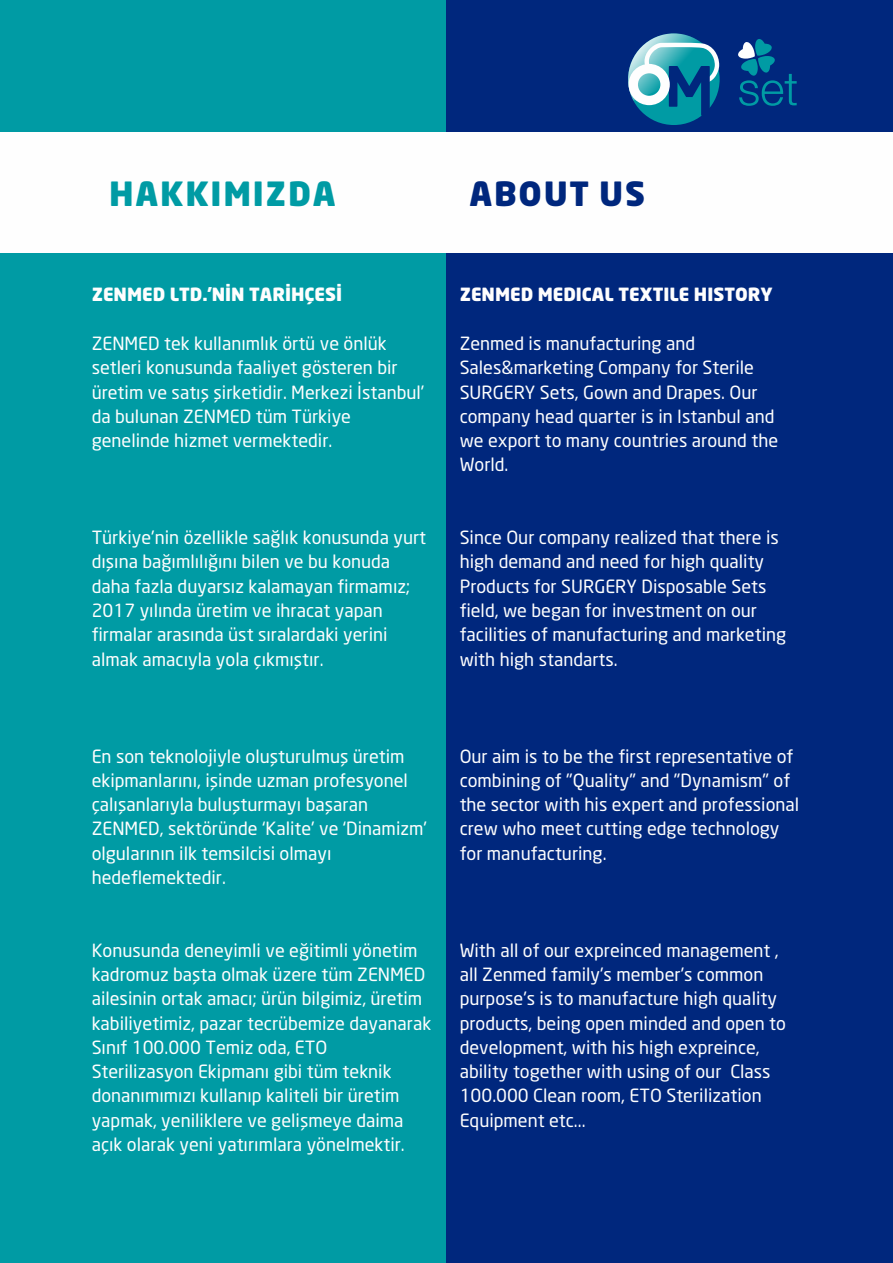
<style>
.page{position:relative;width:893px;height:1263px;background:#fff}
.page>*{position:absolute;margin:0;border:0;box-sizing:border-box;transform-origin:0 0}
.t1{font:33px "Neo Sans Black TR";letter-spacing:.055em;color:#009ba4}
.t2{font:33px "Neo Sans Black TR";letter-spacing:.055em;color:#00277d}
.t3{font:18px/24.3px "Neo Sans TR";color:#fefefe}
.t4{font:18px "Neo Sans Black TR";color:#fefefe}
</style>
<div class="page">
<div style="left:0;top:0;width:446px;height:1263px;background:#009ba4"></div>
<div style="left:446px;top:0;width:447px;height:1263px;background:#00277d"></div>
<div style="left:0;top:133px;width:893px;height:120px;background:#fefefe"></div>
<svg style="left:738px;top:39px;width:59px;height:67px"></svg>
<div style="left:628px;top:33px;width:92px;height:92px;background:#009ba4;border-radius:50%"></div>
<svg style="left:628px;top:33px;width:92px;height:83px"></svg>
<h1 class="t1" style="left:109px;top:181px;width:228px">HAKKIMIZDA</h1>
<p class="t4" style="left:92px;top:287px;width:252px">ZENMED LTD.'NİN TARİHÇESİ</p>
<p class="t3" style="left:92px;top:333px;width:334px">ZENMED tek kullanımlık örtü ve önlük setleri konusunda faaliyet gösteren bir üretim ve satış şirketidir. Merkezi İstanbul' da bulunan ZENMED tüm Türkiye genelinde hizmet vermektedir.</p>
<p class="t3" style="left:92px;top:527px;width:336px">Türkiye'nin özellikle sağlık konusunda yurt dışına bağımlılığını bilen ve bu konuda daha fazla duyarsız kalamayan firmamız; 2017 yılında üretim ve ihracat yapan firmalar arasında üst sıralardaki yerini almak amacıyla yola çıkmıştır.</p>
<h1 class="t2" style="left:470px;top:181px;width:177px">ABOUT US</h1>
<p class="t4" style="left:460px;top:288px;width:315px">ZENMED MEDICAL TEXTILE HISTORY</p>
<p class="t3" style="left:460px;top:333px;width:237px">Zenmed is manufacturing and</p>
<p class="t3" style="left:460px;top:357px;width:320px">Sales&amp;marketing Company for Sterile<br>SURGERY Sets, Gown and Drapes. Our company head quarter is in Istanbul and we export to many countries around the<br>World.</p>
<p class="t3" style="left:460px;top:527px;width:328px">Since Our company realized that there is high demand and need for high quality Products for SURGERY Disposable Sets field, we began for investment on our facilities of manufacturing and marketing with high standarts.</p>
<p class="t3" style="left:92px;top:745px;width:337px">En son teknolojiyle oluşturulmuş üretim ekipmanlarını, işinde uzman profesyonel çalışanlarıyla buluşturmayı başaran ZENMED, sektöründe ‘Kalite' ve ‘Dinamizm' olgularının ilk temsilcisi olmayı hedeflemektedir.</p>
<p class="t3" style="left:92px;top:940px;width:341px">Konusunda deneyimli ve eğitimli yönetim kadromuz başta olmak üzere tüm ZENMED ailesinin ortak amacı; ürün bilgimiz, üretim kabiliyetimiz, pazar tecrübemize dayanarak Sınıf 100.000 Temiz oda, ETO Sterilizasyon Ekipmanı gibi tüm teknik donanımımızı kullanıp kaliteli bir üretim yapmak, yeniliklere ve gelişmeye daima açık olarak yeni yatırımlara yönelmektir.</p>
<p class="t3" style="left:460px;top:745px;width:341px">Our aim is to be the first representative of combining of "Quality" and "Dynamism" of the sector with his expert and professional crew who meet cutting edge technology for manufacturing.</p>
<p class="t3" style="left:460px;top:939px;width:328px">With all of our expreinced management , all Zenmed family's member's common purpose's is to manufacture high quality products, being open minded and open to development, with his high expreince, ability together with using of our Class 100.000 Clean room, ETO Sterilization Equipment etc...</p>
</div>
